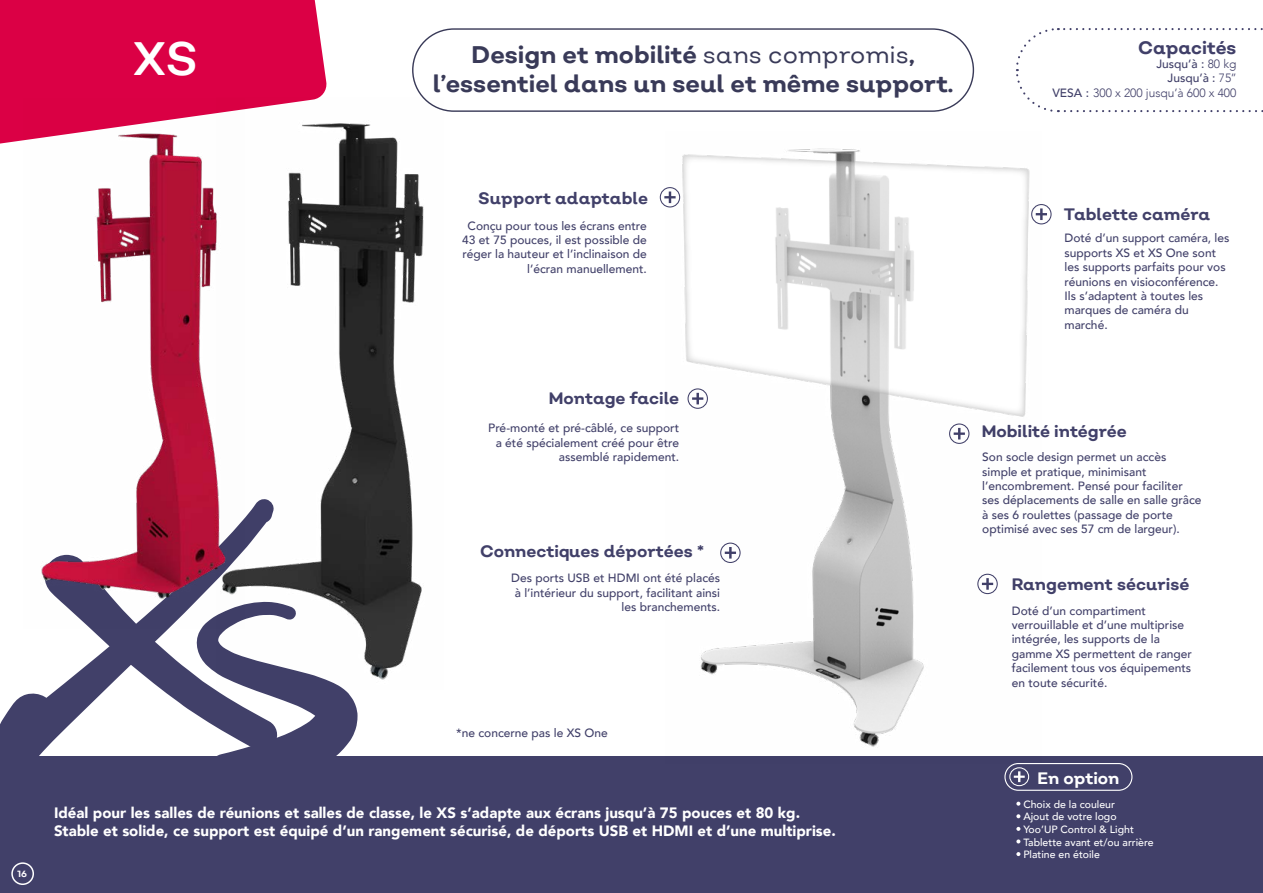
<style>
.page{position:relative;width:1263px;height:893px;background:#fff}
.page>*{position:absolute;margin:0;border:0;box-sizing:border-box;transform-origin:0 0}
.t1{font:46.65px "Nutmeg";color:#fff}
.t2{font:700 24px/28.8px "Nutmeg";color:#393a58;text-align:center}
.t3{font:700 18px "Nutmeg";color:#414069}
.t4{font:700 16.5px "Nutmeg";color:#414069}
.t5{font:700 16.5px "Nutmeg";color:#fff}
.t6{font:900 15px/18px "Avenir";color:#fff}
.t7{font:500 12px/14.4px "Avenir";color:#414069;text-align:right}
.t8{font:300 12px/14.4px "Avenir";color:#414069;text-align:right}
.t9{font:500 10.5px/12.6px "Avenir";color:#fff}
.t10{font:700 9px "Nutmeg";color:#fffdfe}
.s1{font-weight:400}
.s2{font-weight:500}
</style>
<div class="page">
<svg style="left:1016px;top:28px;width:247px;height:85px"></svg>
<div style="left:0;top:0;width:327px;height:144px;background:#db0045"></div>
<div style="left:0;top:757px;width:1263px;height:136px;background:#414069"></div>
<div style="left:660px;top:187px;width:20px;height:20px;border:1px solid #414069;border-radius:50%"></div>
<svg style="left:0;top:693px;width:193px;height:64px;fill:#414069"></svg>
<svg style="left:42px;top:629px;width:151px;height:121px"></svg>
<svg style="left:193px;top:629px;width:165px;height:128px"></svg>
<svg style="left:1016px;top:802px;width:4px;height:4px"></svg>
<svg style="left:1016px;top:814px;width:4px;height:4px"></svg>
<svg style="left:1016px;top:827px;width:4px;height:4px"></svg>
<svg style="left:1016px;top:839px;width:4px;height:4px"></svg>
<svg style="left:1016px;top:852px;width:4px;height:4px"></svg>
<div style="left:1009px;top:767px;width:20px;height:19px;border:1px solid #fff;border-radius:50%"></div>
<svg style="left:1014px;top:771px;width:11px;height:11px"></svg>
<div style="left:1004px;top:763px;width:128px;height:28px;border:1px solid #fff;border-radius:13px"></div>
<div style="left:11px;top:862px;width:23px;height:23px;border:2px solid #fff;border-radius:50%"></div>
<img style="left:665px;top:148px;width:376px;height:609px">
<div style="left:412px;top:28px;width:562px;height:84px;border:1px solid #393a58;border-radius:41px"></div>
<div style="left:1031px;top:204px;width:20px;height:20px;border:1px solid #414069;border-radius:50%"></div>
<svg style="left:1036px;top:208px;width:11px;height:12px"></svg>
<img style="left:216px;top:98px;width:227px;height:592px">
<img style="left:24px;top:99px;width:221px;height:530px">
<h1 class="t1" style="left:133px;top:29px;width:66px">XS</h1>
<h2 class="t2" style="left:433px;top:40px;width:522px">Design et mobilité <span class="s1">sans compromis</span>, l’essentiel dans un seul et même support.</h2>
<h3 class="t3" style="left:1138px;top:36px;width:100px">Capacités</h3>
<p class="t8" style="left:1052px;top:57px;width:186px"><span class="s2">Jusqu’à :</span> 80 kg<br><span class="s2">Jusqu’à :</span> 75’’<br><span class="s2">VESA :</span> 300 x 200 jusqu’à 600 x 400</p>
<p class="t10" style="left:18px;top:868px;width:11px">16</p>
<h3 class="t4" style="left:478px;top:187px;width:171px">Support adaptable</h3>
<p class="t7" style="left:462px;top:218px;width:186px">Conçu pour tous les écrans entre<br>43 et 75 pouces, il est possible de réger la hauteur et l’inclinaison de l’écran manuellement.</p>
<h3 class="t4" style="left:549px;top:387px;width:132px">Montage facile</h3>
<p class="t7" style="left:488px;top:420px;width:192px">Pré-monté et pré-câblé, ce support a été spécialement créé pour être assemblé rapidement.</p>
<h3 class="t4" style="left:480px;top:540px;width:225px">Connectiques déportées *</h3>
<p class="t7" style="left:511px;top:570px;width:210px">Des ports USB et HDMI ont été placés à l’intérieur du support, facilitant ainsi les branchements.</p>
<p class="t7" style="left:456px;top:725px;width:153px">*ne concerne pas le XS One</p>
<h3 class="t4" style="left:1064px;top:204px;width:148px">Tablette caméra</h3>
<p class="t7" style="left:1064px;top:230px;width:166px;text-align:left">Doté d’un support caméra, les supports XS et XS One sont les supports parfaits pour vos réunions en visioconférence.<br>Ils s’adaptent à toutes les marques de caméra du marché.</p>
<h3 class="t4" style="left:982px;top:420px;width:147px">Mobilité intégrée</h3>
<p class="t7" style="left:982px;top:449px;width:221px;text-align:left">Son socle design permet un accès simple et pratique, minimisant l’encombrement. Pensé pour faciliter ses déplacements de salle en salle grâce à ses 6 roulettes (passage de porte optimisé avec ses 57 cm de largeur).</p>
<h3 class="t4" style="left:1012px;top:574px;width:179px">Rangement sécurisé</h3>
<p class="t7" style="left:1012px;top:603px;width:182px;text-align:left">Doté d’un compartiment verrouillable et d’une multiprise intégrée, les supports de la gamme XS permettent de ranger facilement tous vos équipements en toute sécurité.</p>
<h3 class="t5" style="left:1037px;top:767px;width:83px">En option</h3>
<p class="t6" style="left:54px;top:803px;width:783px">Idéal pour les salles de réunions et salles de classe, le XS s’adapte aux écrans jusqu’à 75 pouces et 80 kg.<br>Stable et solide, ce support est équipé d’un rangement sécurisé, de déports USB et HDMI et d’une multiprise.</p>
<p class="t9" style="left:1023px;top:797px;width:132px">Choix de la couleur<br>Ajout de votre logo<br>Yoo’UP Control &amp; Light<br>Tablette avant et/ou arrière<br>Platine en étoile</p>
<p class="t6" style="left:54px;top:804px;width:502px">Le XS light a été spécialement conçu pour simplifier l’utili ation de vos écrans, il v us apportera le nécessa re po r des réunion réus ies.</p>
</div>
